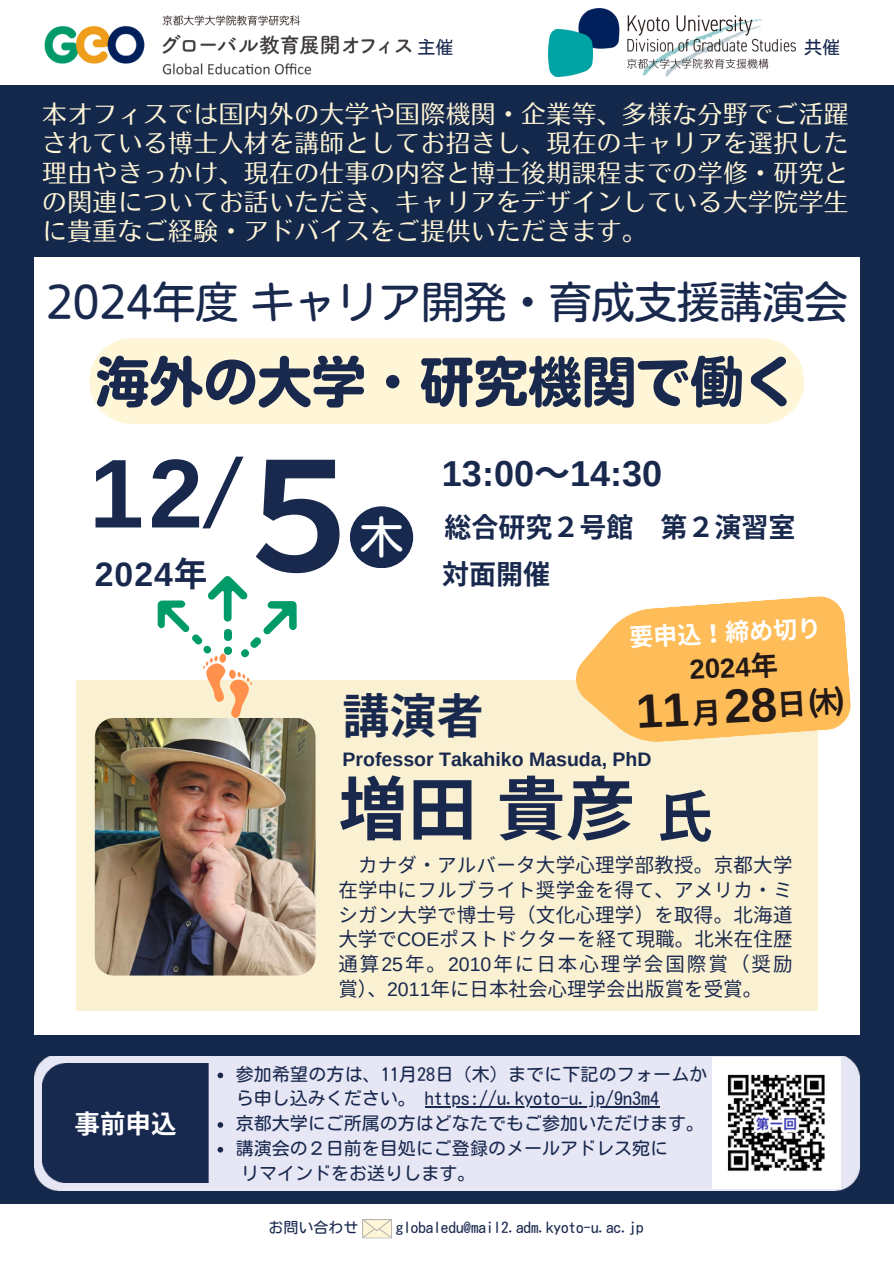
<style>
.page{position:relative;width:894px;height:1264px;background:#fff}
.page>*{position:absolute;margin:0;border:0;box-sizing:border-box;transform-origin:0 0}
.t1{font:700 150px "Noto Sans JP";color:#19294e}
.t2{font:700 97.65px "Arimo";color:#19294e}
.t3{font:700 69.3px "Noto Sans CJ Ksc";color:#19294e}
.t4{font:700 55.5px "Noto Sans CJ Ksc";color:#19294e}
.t5{font:54px "Nud Motoya Maru Std W6";color:#19294e}
.t6{font:700 46.95px "Noto Sans CJ Ksc";color:#19294e}
.t7{font:45px "Motoya L Maru W3 90 ms RKSJ H";color:#fff}
.t8{font:42.6px "Nud Motoya Maru Std W3";color:#19294e}
.t9{font:700 36px "Arimo";color:#19294e}
.t10{font:700 33.75px "Arimo";color:#19294e}
.t11{font:700 extra-condensed 28.5px "Glow Sans J";color:#231916}
.t12{font:700 27.3px "Arimo";color:#231916}
.t13{font:700 27px "Noto Sans CJ Ksc";color:#19294e}
.t14{font:700 25.5px "Noto Sans CJ Ksc";color:#fff}
.t15{font:24px "Nud Motoya Aporo Std W3";letter-spacing:.05em;color:#fff5d7}
.t16{font:700 24px "Noto Sans CJ Ksc";color:#fff}
.t17{font:19.5px/24.8px "Noto Sans CJ Ksc";letter-spacing:.015em;color:#19294e}
.t18{font:700 19.5px "Arimo";color:#19294e}
.t19{font:18px/24.8px "Motoya L Maru W3 90 ms RKSJ H";color:#19294e}
.t20{font:18px "Motoya L Maru W3 90 ms RKSJ H";color:#18294f}
.t21{font:15px "Motoya L Maru W3 90 ms RKSJ H";color:#19294e}
.s1{font-weight:400;font-style:italic}
.s2{font-family:"Noto Sans CJ Ksc"}
.s3{font-family:"Noto Sans CJ Ksc";font-stretch:normal;font-size:28.8px}
.s4{font-family:"Arimo"}
</style>
<div class="page">
<div style="left:0;top:85px;width:893px;height:1118px;background:#14284b"></div>
<img style="left:34px;top:258px;width:825px;height:776px">
<div style="left:34px;top:1056px;width:825px;height:134px;background:#e6e6f5"></div>
<div style="left:711px;top:1057px;width:129px;height:131px;background:#fff"></div>
<img style="left:727px;top:1074px;width:98px;height:97px">
<div style="left:43px;top:1063px;width:165px;height:119px;background:#18294f"></div>
<img style="left:44px;top:15px;width:368px;height:60px">
<svg style="left:362px;top:1219px;width:29px;height:19px"></svg>
<div style="left:89px;top:338px;width:715px;height:86px;background:#fff5d7;border-radius:43px"></div>
<div style="left:77px;top:680px;width:740px;height:330px;background:#faf0d2"></div>
<svg style="left:146px;top:575px;width:163px;height:142px"></svg>
<img style="left:95px;top:718px;width:220px;height:257px;border-radius:19px">
<div style="left:350px;top:506px;width:63px;height:62px;background:#18294f;border-radius:50%"></div>
<img style="left:548px;top:8px;width:247px;height:69px">
<svg style="left:217px;top:1072px;width:6px;height:6px"></svg>
<hr style="left:425px;top:1106px;width:234px;height:1px;background:#19294e">
<svg style="left:217px;top:1122px;width:6px;height:5px"></svg>
<svg style="left:217px;top:1146px;width:6px;height:6px"></svg>
<svg style="left:575px;top:596px;width:275px;height:147px;background:#fec875"></svg>
<p class="t20" style="left:417px;top:38px;width:37px">主催</p>
<p class="t20" style="left:804px;top:38px;width:37px">共催</p>
<h4 class="t15" style="left:43px;top:102px;width:807px">本オフィスでは国内外の大学や国際機関・企業等、多様な分野でご活躍</h4>
<h2 class="t15" style="left:43px;top:131px;width:807px">されている博士人材を講師としてお招きし、現在のキャリアを選択した</h2>
<p class="t15" style="left:43px;top:161px;width:807px">理由やきっかけ、現在の仕事の内容と博士後期課程までの学修・研究と</p>
<p class="t15" style="left:43px;top:190px;width:805px">の関連についてお話いただき、キャリアをデザインしている大学院学生</p>
<p class="t15" style="left:43px;top:219px;width:605px">に貴重なご経験・アドバイスをご提供いただきます。</p>
<p class="t8" style="left:46px;top:280px;width:802px">2024年度キャリア開発・育成支援講演会</p>
<p class="t5" style="left:95px;top:354px;width:704px">海外の大学・研究機関で働く</p>
<p class="t2" style="left:89px;top:439px;width:147px">12<span class="s1">/</span></p>
<p class="t10" style="left:95px;top:555px;width:114px">2024<span class="s2">年</span></p>
<p class="t1" style="left:224px;top:397px;width:151px">５</p>
<p class="t7" style="left:359px;top:514px;width:46px">木</p>
<p class="t9" style="left:442px;top:453px;width:222px">13:00<span class="s2">～</span>14:30</p>
<p class="t13" style="left:444px;top:506px;width:349px">総合研究２号館 第２演習室</p>
<h3 class="t13" style="left:442px;top:552px;width:108px">対面開催</h3>
<h6 class="t6" style="left:342px;top:678px;width:142px">講演者</h6>
<p class="t16" style="left:628px;top:618px;width:193px;rotate:-3deg">要申込！締め切り</p>
<p class="t12" style="left:688px;top:654px;width:90px;rotate:-3deg">2024<span class="s2">年</span></p>
<p class="t11" style="left:775px;top:682px;width:68px;rotate:-3deg"><span class="s3">日</span>(木)</p>
<p class="t18" style="left:342px;top:748px;width:310px">Professor Takahiko Masuda, PhD</p>
<h1 class="t3" style="left:338px;top:754px;width:293px">増田貴彦</h1>
<p class="t4" style="left:656px;top:772px;width:53px">氏</p>
<h5 class="t17" style="left:338px;top:851px;width:455px;text-indent:20px">カナダ・アルバータ大学心理学部教授。京都大学在学中にフルブライト奨学金を得て、アメリカ・ミシガン大学で博士号（文化心理学）を取得。北海道大学で<span class="s4">COE</span>ポストドクターを経て現職。北米在住歴通算<span class="s4">25</span>年。<span class="s4">2010</span>年に日本心理学会国際賞（奨励賞）、<span class="s4">2011</span>年に日本社会心理学会出版賞を受賞。</h5>
<p class="t14" style="left:74px;top:1103px;width:102px">事前申込</p>
<p class="t19" style="left:236px;top:1061px;width:473px">参加希望の方は、11月28日（木）までに下記のフォームから申し込みください。</p>
<p class="t19" style="left:236px;top:1086px;width:469px;text-indent:189px">https://u.kyoto-u.jp/9n3m4<br>京都大学にご所属の方はどなたでもご参加いただけます。講演会の２日前を目処にご登録のメールアドレス宛に</p>
<h6 class="t19" style="left:205px;top:1160px;width:271px">　　リマインドをお送りします。</h6>
<p class="t21" style="left:268px;top:1220px;width:91px">お問い合わせ</p>
<p class="t21" style="left:396px;top:1220px;width:249px">globaledu@mail2.adm.kyoto-u.ac.jp</p>
</div>
